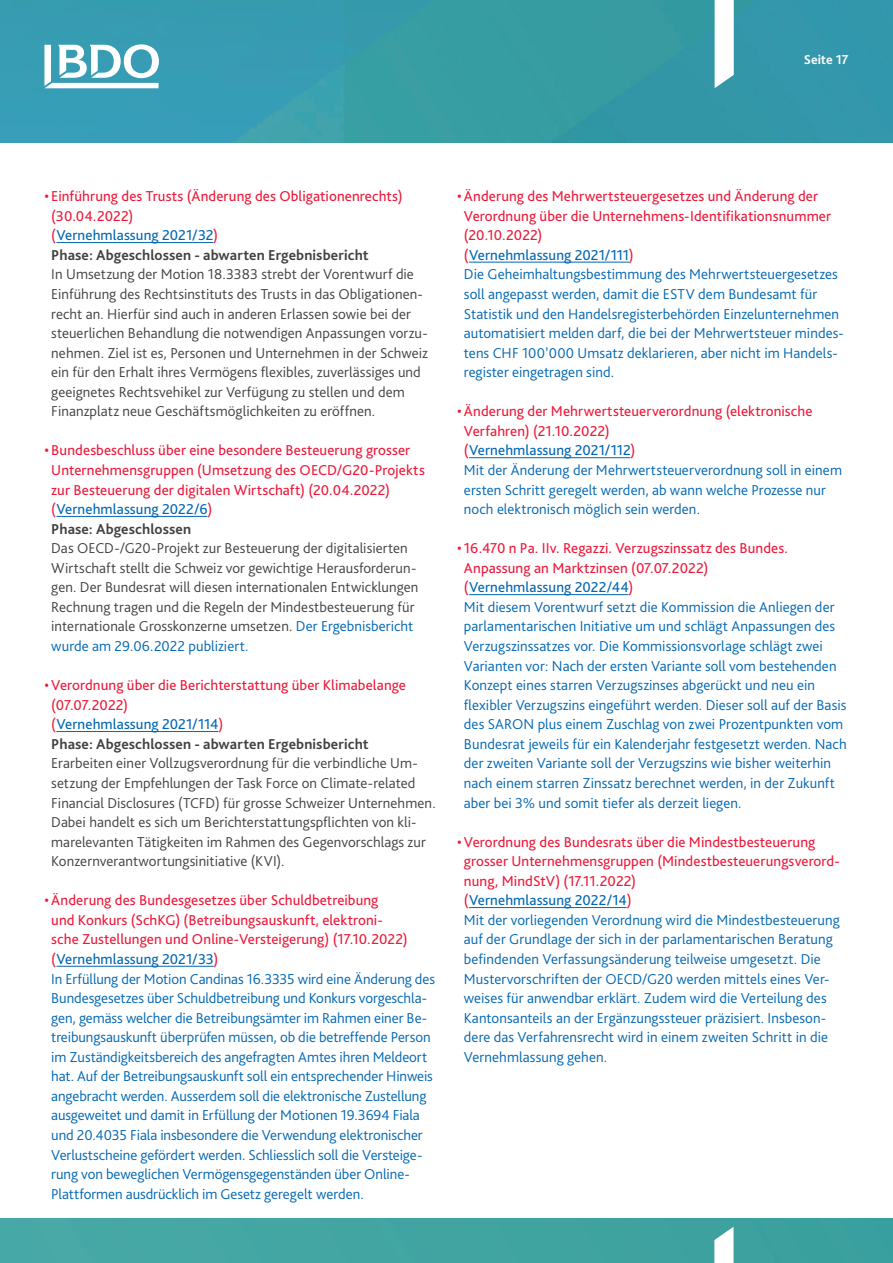
<style>
.page{position:relative;width:893px;height:1263px;background:#fff}
.page>*{position:absolute;margin:0;border:0;box-sizing:border-box;transform-origin:0 0}
.t1{font:300 15px/19.5px "Bliss Pro";color:#0166b3}
.t2{font:300 15px/19.5px "Bliss Pro";letter-spacing:.005em;color:#414140}
.t3{font:15px/19.5px "Bliss Pro";letter-spacing:.005em;color:#ed1a3a}
.t4{font:700 13.5px "Bliss Pro";color:#fff}
.s1{color:#0166b3}
.s2{font-weight:700;color:#414140}
.s3{font-weight:400;color:#ed1a3a}
.s4{font-weight:400}
</style>
<div class="page">
<img style="left:0;top:0;width:892px;height:143px">
<div style="left:0;top:1218px;width:892px;height:45px;background:#42a4a1"></div>
<svg style="left:44px;top:44px;width:115px;height:44px"></svg>
<svg style="left:714px;top:1227px;width:19px;height:36px"></svg>
<svg style="left:714px;top:0;width:19px;height:88px"></svg>
<hr style="left:56px;top:242px;width:157px;height:1px;background:#0166b3">
<hr style="left:56px;top:516px;width:151px;height:1px;background:#0166b3">
<hr style="left:56px;top:731px;width:162px;height:1px;background:#0166b3">
<hr style="left:56px;top:966px;width:157px;height:1px;background:#0166b3">
<hr style="left:469px;top:262px;width:160px;height:1px;background:#0166b3">
<hr style="left:469px;top:457px;width:161px;height:1px;background:#0166b3">
<hr style="left:469px;top:594px;width:159px;height:1px;background:#0166b3">
<hr style="left:469px;top:907px;width:157px;height:1px;background:#0166b3">
<p class="t4" style="left:803px;top:55px;width:46px">Seite 17</p>
<p class="t3" style="left:51px;top:188px;width:353px;text-indent:-7px">• Einführung des Trusts (Änderung des Obligationenrechts) (30.04.2022)<br>(<span class="s1">Vernehmlassung 2021/32</span>)<br><span class="s2">Phase: Abgeschlossen - abwarten Ergebnisbericht</span></p>
<p class="t2" style="left:51px;top:266px;width:378px">In Umsetzung der Motion 18.3383 strebt der Vorentwurf die Einführung des Rechtsinstituts des Trusts in das Obligationen&shy;recht an. Hierfür sind auch in anderen Erlassen sowie bei der steuerlichen Behandlung die notwendigen Anpassungen vorzu&shy;nehmen. Ziel ist es, Personen und Unternehmen in der Schweiz ein für den Erhalt ihres Vermögens flexibles, zuverlässiges und geeignetes Rechtsvehikel zur Verfügung zu stellen und dem Finanzplatz neue Geschäftsmöglichkeiten zu eröffnen.</p>
<p class="t3" style="left:51px;top:442px;width:375px;text-indent:-7px">• Bundesbeschluss über eine besondere Besteuerung grosser Unternehmensgruppen (Umsetzung des OECD/G20-Projekts zur Besteuerung der digitalen Wirtschaft) (20.04.2022) (<span class="s1">Vernehmlassung 2022/6</span>)<br><span class="s2">Phase: Abgeschlossen</span></p>
<p class="t2" style="left:51px;top:540px;width:368px">Das OECD-/G20-Projekt zur Besteuerung der digitalisierten Wirtschaft stellt die Schweiz vor gewichtige Herausforderun&shy;gen. Der Bundesrat will diesen internationalen Entwicklungen Rechnung tragen und die Regeln der Mindestbesteuerung für internationale Grosskonzerne umsetzen. <span class="s1">Der Ergebnisbericht wurde am 29.06.2022 publiziert.</span></p>
<p class="t3" style="left:51px;top:677px;width:356px;text-indent:-7px">• Verordnung über die Berichterstattung über Klimabelange (07.07.2022)<br>(<span class="s1">Vernehmlassung 2021/114</span>)<br><span class="s2">Phase: Abgeschlossen - abwarten Ergebnisbericht</span></p>
<p class="t2" style="left:51px;top:755px;width:386px">Erarbeiten einer Vollzugsverordnung für die verbindliche Um&shy;setzung der Empfehlungen der Task Force on Climate-related Financial Disclosures (TCFD) für grosse Schweizer Unternehmen.<br>Dabei handelt es sich um Berichterstattungspflichten von kli&shy;marelevanten Tätigkeiten im Rahmen des Gegenvorschlags zur Konzernverantwortungsinitiative (KVI).</p>
<p class="t1" style="left:51px;top:892px;width:385px;text-indent:-7px"><span class="s3">• Änderung des Bundesgesetzes über Schuldbetreibung<br>und Konkurs (SchKG) (Betreibungsauskunft, elektroni-<br>sche Zustellungen und Online-Versteigerung) (17.10.2022) (</span><span class="s4">Vernehmlassung 2021/33</span><span class="s3">)<br></span>In Erfüllung der Motion Candinas 16.3335 wird eine Änderung des Bundesgesetzes über Schuldbetreibung und Konkurs vorgeschla&shy;gen, gemäss welcher die Betreibungsämter im Rahmen einer Be&shy;treibungsauskunft überprüfen müssen, ob die betreffende Person im Zuständigkeitsbereich des angefragten Amtes ihren Meldeort hat. Auf der Betreibungsauskunft soll ein entsprechender Hinweis angebracht werden. Ausserdem soll die elektronische Zustellung ausgeweitet und damit in Erfüllung der Motionen 19.3694 Fiala und 20.4035 Fiala insbesondere die Verwendung elektronischer Verlustscheine gefördert werden. Schliesslich soll die Versteige&shy;rung von beweglichen Vermögensgegenständen über Online-Plattformen ausdrücklich im Gesetz geregelt werden.</p>
<p class="t1" style="left:464px;top:188px;width:381px;text-indent:-7px"><span class="s3">• Änderung des Mehrwertsteuergesetzes und Änderung der Verordnung über die Unternehmens-Identifikationsnummer (20.10.2022)<br>(</span><span class="s4">Vernehmlassung 2021/111</span><span class="s3">)<br></span>Die Geheimhaltungsbestimmung des Mehrwertsteuergesetzes soll angepasst werden, damit die ESTV dem Bundesamt für Statistik und den Handelsregisterbehörden Einzelunternehmen automatisiert melden darf, die bei der Mehrwertsteuer mindes&shy;tens CHF 100’000 Umsatz deklarieren, aber nicht im Handels&shy;register eingetragen sind.</p>
<p class="t1" style="left:464px;top:403px;width:379px;text-indent:-7px"><span class="s3">• Änderung der Mehrwertsteuerverordnung (elektronische Verfahren) (21.10.2022)<br>(</span><span class="s4">Vernehmlassung 2021/112</span><span class="s3">)<br></span>Mit der Änderung der Mehrwertsteuerverordnung soll in einem ersten Schritt geregelt werden, ab wann welche Prozesse nur noch elektronisch möglich sein werden.</p>
<p class="t1" style="left:464px;top:540px;width:384px;text-indent:-7px"><span class="s3">• 16.470 n Pa. IIv. Regazzi. Verzugszinssatz des Bundes.<br>Anpassung an Marktzinsen (07.07.2022)<br>(</span><span class="s4">Vernehmlassung 2022/44</span><span class="s3">)<br></span>Mit diesem Vorentwurf setzt die Kommission die Anliegen der parlamentarischen Initiative um und schlägt Anpassungen des Verzugszinssatzes vor. Die Kommissionsvorlage schlägt zwei Varianten vor: Nach der ersten Variante soll vom bestehenden Konzept eines starren Verzugszinses abgerückt und neu ein flexibler Verzugszins eingeführt werden. Dieser soll auf der Basis des SARON plus einem Zuschlag von zwei Prozentpunkten vom Bundesrat jeweils für ein Kalenderjahr festgesetzt werden. Nach der zweiten Variante soll der Verzugszins wie bisher weiterhin nach einem starren Zinssatz berechnet werden, in der Zukunft aber bei 3% und somit tiefer als derzeit liegen.</p>
<p class="t1" style="left:464px;top:833px;width:377px;text-indent:-7px"><span class="s3">• Verordnung des Bundesrats über die Mindestbesteuerung grosser Unternehmensgruppen (Mindestbesteuerungsverord&shy;nung, MindStV) (17.11.2022)<br>(</span><span class="s4">Vernehmlassung 2022/14</span><span class="s3">)<br></span>Mit der vorliegenden Verordnung wird die Mindestbesteuerung auf der Grundlage der sich in der parlamentarischen Beratung befindenden Verfassungsänderung teilweise umgesetzt. Die Mustervorschriften der OECD/G20 werden mittels eines Ver&shy;weises für anwendbar erklärt. Zudem wird die Verteilung des Kantonsanteils an der Ergänzungssteuer präzisiert. Insbeson&shy;dere das Verfahrensrecht wird in einem zweiten Schritt in die Vernehmlassung gehen.</p>
</div>
